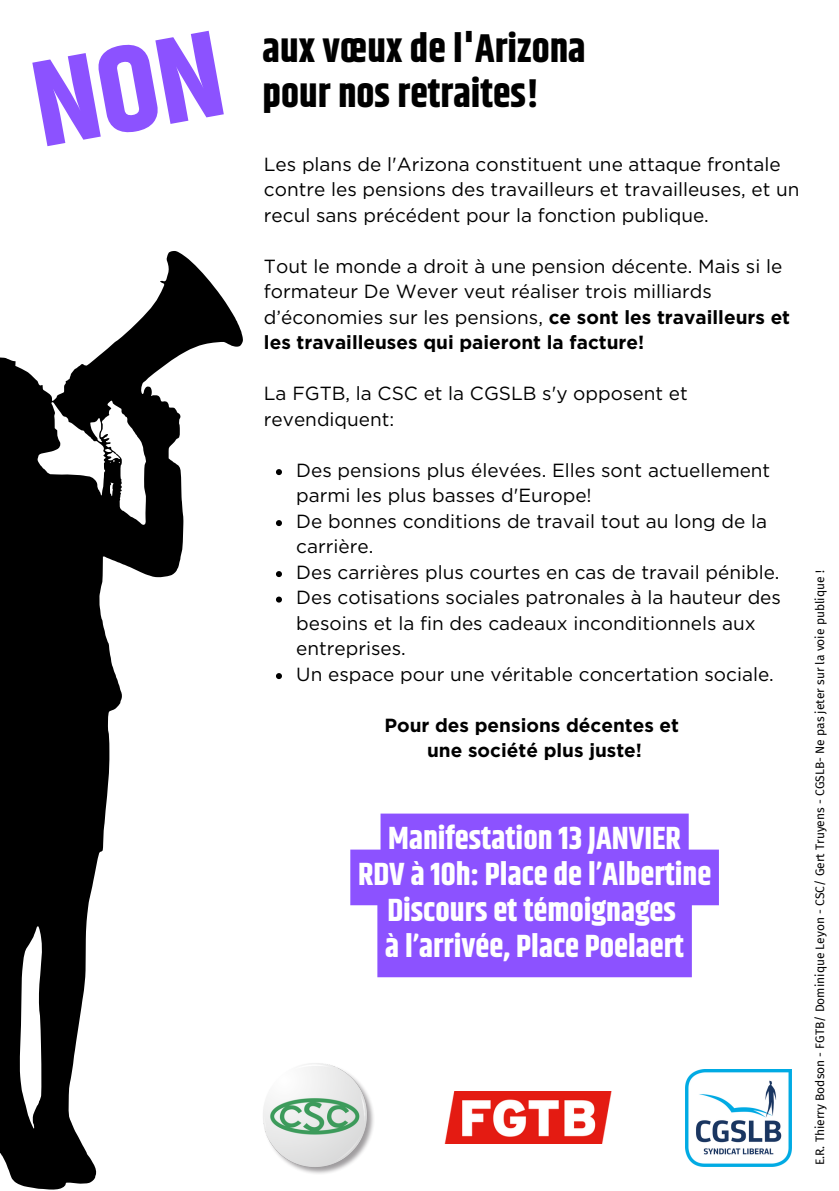
<style>
.page{position:relative;width:839px;height:1191px;background:#fff}
.page>*{position:absolute;margin:0;border:0;box-sizing:border-box;transform-origin:0 0}
.t1{font:700 40px/45px "Khand";color:#000}
.t2{font:700 32px/36px "Khand";color:#fff;text-align:center}
.t3{font:19px/25.6px "Gotham";color:#000}
.t4{font:700 19px/25.6px "Gotham";color:#000;text-align:center}
.t5{font:12px "Fira Sans";color:#000}
.s1{font-weight:700}
</style>
<div class="page">
<img style="left:263px;top:1063px;width:111px;height:111px">
<img style="left:444px;top:1091px;width:168px;height:53px">
<img style="left:686px;top:1069px;width:105px;height:98px">
<svg style="left:0;top:251px;width:243px;height:939px"></svg>
<svg style="left:350px;top:814px;width:369px;height:163px;background:#9763ff"></svg>
<svg style="left:276px;top:469px;width:6px;height:6px"></svg>
<svg style="left:276px;top:520px;width:6px;height:6px"></svg>
<svg style="left:276px;top:571px;width:6px;height:6px"></svg>
<svg style="left:276px;top:597px;width:6px;height:6px"></svg>
<svg style="left:276px;top:673px;width:6px;height:6px"></svg>
<h1 class="t1" style="left:262px;top:28px;width:324px">aux vœux de l'Arizona pour nos retraites!</h1>
<h5 class="t3" style="left:264px;top:151px;width:537px">Les plans de l'Arizona constituent une attaque frontale contre les pensions des travailleurs et travailleuses, et un recul sans précédent pour la fonction publique.</h5>
<h5 class="t3" style="left:264px;top:253px;width:527px">Tout le monde a droit à une pension décente. Mais si le formateur De Wever veut réaliser trois milliards d’économies sur les pensions, <span class="s1">ce sont les travailleurs et les travailleuses qui paieront la facture!</span></h5>
<h5 class="t3" style="left:264px;top:380px;width:425px">La FGTB, la CSC et la CGSLB s'y opposent et revendiquent:</h5>
<p class="t3" style="left:296px;top:457px;width:475px">Des pensions plus élevées. Elles sont actuellement parmi les plus basses d'Europe!</p>
<p class="t3" style="left:296px;top:508px;width:472px">De bonnes conditions de travail tout au long de la carrière.</p>
<p class="t3" style="left:296px;top:559px;width:485px">Des carrières plus courtes en cas de travail pénible.</p>
<p class="t3" style="left:296px;top:584px;width:486px">Des cotisations sociales patronales à la hauteur des besoins et la fin des cadeaux inconditionnels aux entreprises.</p>
<p class="t3" style="left:296px;top:661px;width:479px">Un espace pour une véritable concertation sociale.</p>
<h4 class="t4" style="left:384px;top:712px;width:296px">Pour des pensions décentes et une société plus juste!</h4>
<p class="t2" style="left:358px;top:822px;width:355px">Manifestation 13 JANVIER<br>RDV à 10h: Place de l’Albertine<br>Discours et témoignages<br>à l’arrivée, Place Poelaert</p>
<h3 class="t5" style="left:812px;top:1165px;width:596px;rotate:-90deg">E.R. Thierry Bodson - FGTB/ Dominique Leyon - CSC/ Gert Truyens - CGSLB- Ne pas jeter sur la voie publique !</h3>
</div>
